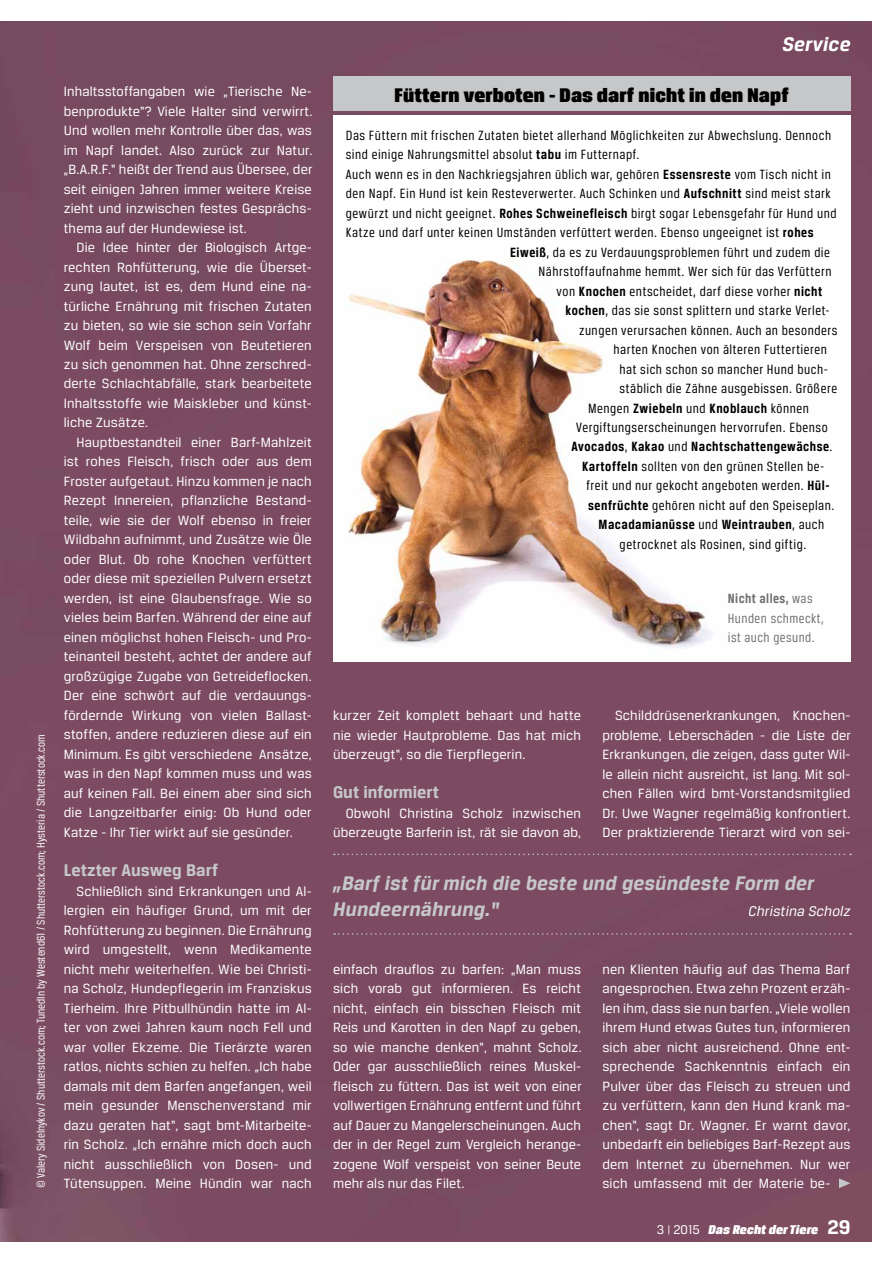
<style>
.page{position:relative;width:893px;height:1263px;background:#fff}
.page>*{position:absolute;margin:0;border:0;box-sizing:border-box;transform-origin:0 0}
.t1{font:italic 700 21px/25.5px "Breuer Text";letter-spacing:.01em;color:#c6c7c8}
.t2{font:21px "Breuer Headline";letter-spacing:.01em;color:#000}
.t3{font:italic 700 21px "Breuer Text";letter-spacing:.01em;color:#fff}
.t4{font:700 18px "Breuer Text";color:#c6c7c8}
.t5{font:italic 15px "Breuer Text";letter-spacing:.01em;color:#fff}
.t6{font:14.25px/19.5px "Breuer Text";letter-spacing:.01em;color:#fff;text-align:justify}
.t7{font:14.25px "Breuer Condensed";letter-spacing:.035em;color:#000;scale:1.05 1}
.t8{font:700 14.25px "Breuer Condensed";letter-spacing:.035em;color:#000;scale:1.05 1}
.t9{font:14.25px/19.5px "Breuer Condensed";letter-spacing:.03em;color:#707172;scale:1.04 1}
.t10{font:italic 13.5px "Breuer Headline";letter-spacing:.01em;color:#fff}
.t11{font:12px "Breuer Condensed";color:#fff;scale:1.05 1}
.s1{font-weight:700}
.s2{font-weight:400}
.s3{font-family:"Breuer Text";font-style:normal}
.s4{font-family:"Breuer Text";font-style:normal;font-size:10.95px}
.s5{font-family:"Breuer Text";font-weight:700;font-style:normal;font-size:21px}
</style>
<div class="page">
<div style="left:0;top:21px;width:872px;height:1221px;background:#7c4b61"></div>
<div style="left:333px;top:116px;width:517px;height:546px;background:#fff"></div>
<div style="left:333px;top:77px;width:517px;height:34px;background:#c6c7c8"></div>
<svg style="left:334px;top:854px;width:517px;height:1px"></svg>
<svg style="left:334px;top:933px;width:517px;height:2px"></svg>
<svg style="left:839px;top:1178px;width:11px;height:10px"></svg>
<img style="left:348px;top:260px;width:364px;height:388px">
<p class="t11" style="left:35px;top:1188px;width:434px;rotate:-90deg">© Valery Sidelnykov / Shutterstock.com; TunedIn by Westend61 / Shutterstock.com; Hysteria / Shutterstock.com</p>
<p class="t6" style="left:64px;top:81px;width:250px">Inhaltsstoffangaben wie „Tierische Ne&shy;benprodukte“? Viele Halter sind verwirrt.<br>Und wollen mehr Kontrolle über das, was im Napf landet. Also zurück zur Natur. „B.A.R.F.“ heißt der Trend aus Übersee, der seit einigen Jahren immer weitere Kreise zieht und inzwischen festes Gesprächs&shy;thema auf der Hundewiese ist.</p>
<p class="t6" style="left:64px;top:237px;width:250px;text-indent:13px">Die Idee hinter der Biologisch Artge&shy;rechten Rohfütterung, wie die Überset&shy;zung lautet, ist es, dem Hund eine na&shy;türliche Ernährung mit frischen Zutaten zu bieten, so wie sie schon sein Vorfahr Wolf beim Verspeisen von Beutetieren zu sich genommen hat. Ohne zerschred&shy;derte Schlachtabfälle, stark bearbeitete Inhaltsstoffe wie Maiskleber und künst&shy;liche Zusätze.</p>
<p class="t6" style="left:64px;top:432px;width:250px;text-indent:13px">Hauptbestandteil einer Barf-Mahlzeit ist rohes Fleisch, frisch oder aus dem Froster aufgetaut. Hinzu kommen je nach Rezept Innereien, pflanzliche Bestand&shy;teile, wie sie der Wolf ebenso in freier Wildbahn aufnimmt, und Zusätze wie Öle oder Blut. Ob rohe Knochen verfüttert oder diese mit speziellen Pulvern ersetzt werden, ist eine Glaubensfrage. Wie so vieles beim Barfen. Während der eine auf einen möglichst hohen Fleisch- und Pro&shy;teinanteil besteht, achtet der andere auf großzügige Zugabe von Getreideflocken.<br>Der eine schwört auf die verdauungs&shy;fördernde Wirkung von vielen Ballast&shy;stoffen, andere reduzieren diese auf ein Minimum. Es gibt verschiedene Ansätze, was in den Napf kommen muss und was auf keinen Fall. Bei einem aber sind sich die Langzeitbarfer einig: Ob Hund oder Katze - Ihr Tier wirkt auf sie gesünder.</p>
<p class="t4" style="left:64px;top:860px;width:156px">Letzter Ausweg Barf</p>
<p class="t6" style="left:64px;top:881px;width:250px;text-indent:13px">Schließlich sind Erkrankungen und Al&shy;lergien ein häufiger Grund, um mit der Rohfütterung zu beginnen. Die Ernährung wird umgestellt, wenn Medikamente nicht mehr weiterhelfen. Wie bei Christi&shy;na Scholz, Hundepflegerin im Franziskus Tierheim. Ihre Pitbullhündin hatte im Al&shy;ter von zwei Jahren kaum noch Fell und war voller Ekzeme. Die Tierärzte waren ratlos, nichts schien zu helfen. „Ich habe damals mit dem Barfen angefangen, weil mein gesunder Menschenverstand mir dazu geraten hat“, sagt bmt-Mitarbeite&shy;rin Scholz. „Ich ernähre mich doch auch nicht ausschließlich von Dosen- und Tütensuppen. Meine Hündin war nach</p>
<h1 class="t3" style="left:782px;top:32px;width:70px">Service</h1>
<h1 class="t2" style="left:395px;top:83px;width:396px">Füttern verboten - Das darf nicht in den Napf</h1>
<p class="t7" style="left:346px;top:127px;width:464px">Das Füttern mit frischen Zutaten bietet allerhand Möglichkeiten zur Abwechslung. Dennoch</p>
<p class="t7" style="left:346px;top:147px;width:281px">sind einige Nahrungsmittel absolut <span class="s1">tabu</span> im Futternapf.</p>
<p class="t7" style="left:346px;top:166px;width:463px">Auch wenn es in den Nachkriegsjahren üblich war, gehören <span class="s1">Essensreste</span> vom Tisch nicht in</p>
<p class="t7" style="left:346px;top:186px;width:463px">den Napf. Ein Hund ist kein Resteverwerter. Auch Schinken und <span class="s1">Aufschnitt</span> sind meist stark</p>
<p class="t7" style="left:346px;top:205px;width:469px">gewürzt und nicht geeignet. <span class="s1">Rohes Schweinefleisch</span> birgt sogar Lebensgefahr für Hund und</p>
<p class="t7" style="left:346px;top:225px;width:447px">Katze und darf unter keinen Umständen verfüttert werden. Ebenso ungeeignet ist <span class="s1">rohes</span></p>
<p class="t7" style="left:510px;top:244px;width:306px"><span class="s1">Eiweiß</span>, da es zu Verdauungsproblemen führt und zudem die</p>
<p class="t7" style="left:539px;top:264px;width:280px">Nährstoffaufnahme hemmt. Wer sich für das Verfüttern</p>
<p class="t7" style="left:557px;top:283px;width:254px">von <span class="s1">Knochen</span> entscheidet, darf diese vorher <span class="s1">nicht</span></p>
<p class="t7" style="left:566px;top:303px;width:253px"><span class="s1">kochen</span>, das sie sonst splittern und starke Verlet-</p>
<p class="t7" style="left:579px;top:322px;width:247px">zungen verursachen können. Auch an besonders</p>
<p class="t7" style="left:614px;top:342px;width:205px">harten Knochen von älteren Futtertieren</p>
<p class="t7" style="left:620px;top:361px;width:200px">hat sich schon so mancher Hund buch-</p>
<p class="t7" style="left:620px;top:381px;width:209px">stäblich die Zähne ausgebissen. Größere</p>
<p class="t8" style="left:588px;top:400px;width:212px"><span class="s2">Mengen</span> Zwiebeln <span class="s2">und</span> Knoblauch <span class="s2">können</span></p>
<p class="t7" style="left:576px;top:420px;width:241px">Vergiftungserscheinungen hervorrufen. Ebenso</p>
<p class="t8" style="left:572px;top:439px;width:250px">Avocados<span class="s2">,</span> Kakao <span class="s2">und</span> Nachtschattengewächse<span class="s2">.</span></p>
<p class="t7" style="left:582px;top:459px;width:232px"><span class="s1">Kartoffeln</span> sollten von den grünen Stellen be-</p>
<p class="t7" style="left:587px;top:478px;width:233px">freit und nur gekocht angeboten werden. <span class="s1">Hül-</span></p>
<p class="t7" style="left:588px;top:498px;width:236px"><span class="s1">senfrüchte</span> gehören nicht auf den Speiseplan.</p>
<p class="t8" style="left:599px;top:517px;width:216px">Macadamianüsse <span class="s2">und</span> Weintrauben<span class="s2">, auch</span></p>
<p class="t7" style="left:620px;top:537px;width:179px">getrocknet als Rosinen, sind giftig.</p>
<p class="t9" style="left:728px;top:588px;width:94px"><span class="s1">Nicht alles,</span> was<br>Hunden schmeckt, ist auch gesund.</p>
<p class="t6" style="left:333px;top:705px;width:250px">kurzer Zeit komplett behaart und hatte nie wieder Hautprobleme. Das hat mich überzeugt“, so die Tierpflegerin.</p>
<p class="t4" style="left:333px;top:782px;width:107px">Gut informiert</p>
<p class="t6" style="left:333px;top:803px;width:250px;text-align:right">Obwohl Christina Scholz inzwischen überzeugte Barferin ist, rät sie davon ab,</p>
<p class="t6" style="left:602px;top:705px;width:250px;text-indent:13px">Schilddrüsenerkrankungen, Knochen&shy;probleme, Leberschäden - die Liste der Erkrankungen, die zeigen, dass guter Wil&shy;le allein nicht ausreicht, ist lang. Mit sol&shy;chen Fällen wird bmt-Vorstandsmitglied Dr. Uwe Wagner regelmäßig konfrontiert.<br>Der praktizierende Tierarzt wird von sei-</p>
<h1 class="t1" style="left:333px;top:870px;width:483px">„Barf ist für mich die beste und gesündeste Form der<br>Hundeernährung.“</h1>
<p class="t5" style="left:748px;top:902px;width:104px">Christina Scholz</p>
<p class="t6" style="left:333px;top:959px;width:250px">einfach drauflos zu barfen: „Man muss sich vorab gut informieren. Es reicht nicht, einfach ein bisschen Fleisch mit Reis und Karotten in den Napf zu geben, so wie manche denken“, mahnt Scholz.<br>Oder gar ausschließlich reines Muskel&shy;fleisch zu füttern. Das ist weit von einer vollwertigen Ernährung entfernt und führt auf Dauer zu Mangelerscheinungen. Auch der in der Regel zum Vergleich herange&shy;zogene Wolf verspeist von seiner Beute mehr als nur das Filet.</p>
<p class="t6" style="left:602px;top:959px;width:250px">nen Klienten häufig auf das Thema Barf angesprochen. Etwa zehn Prozent erzäh&shy;len ihm, dass sie nun barfen. „Viele wollen ihrem Hund etwas Gutes tun, informieren sich aber nicht ausreichend. Ohne ent&shy;sprechende Sachkenntnis einfach ein Pulver über das Fleisch zu streuen und zu verfüttern, kann den Hund krank ma&shy;chen“, sagt Dr. Wagner. Er warnt davor, unbedarft ein beliebiges Barf-Rezept aus dem Internet zu übernehmen. Nur wer sich umfassend mit der Materie be-</p>
<p class="t10" style="left:657px;top:1222px;width:195px"><span class="s3">3</span> <span class="s4">|</span> <span class="s3">2015</span> Das Recht der Tiere <span class="s5">29</span></p>
</div>
